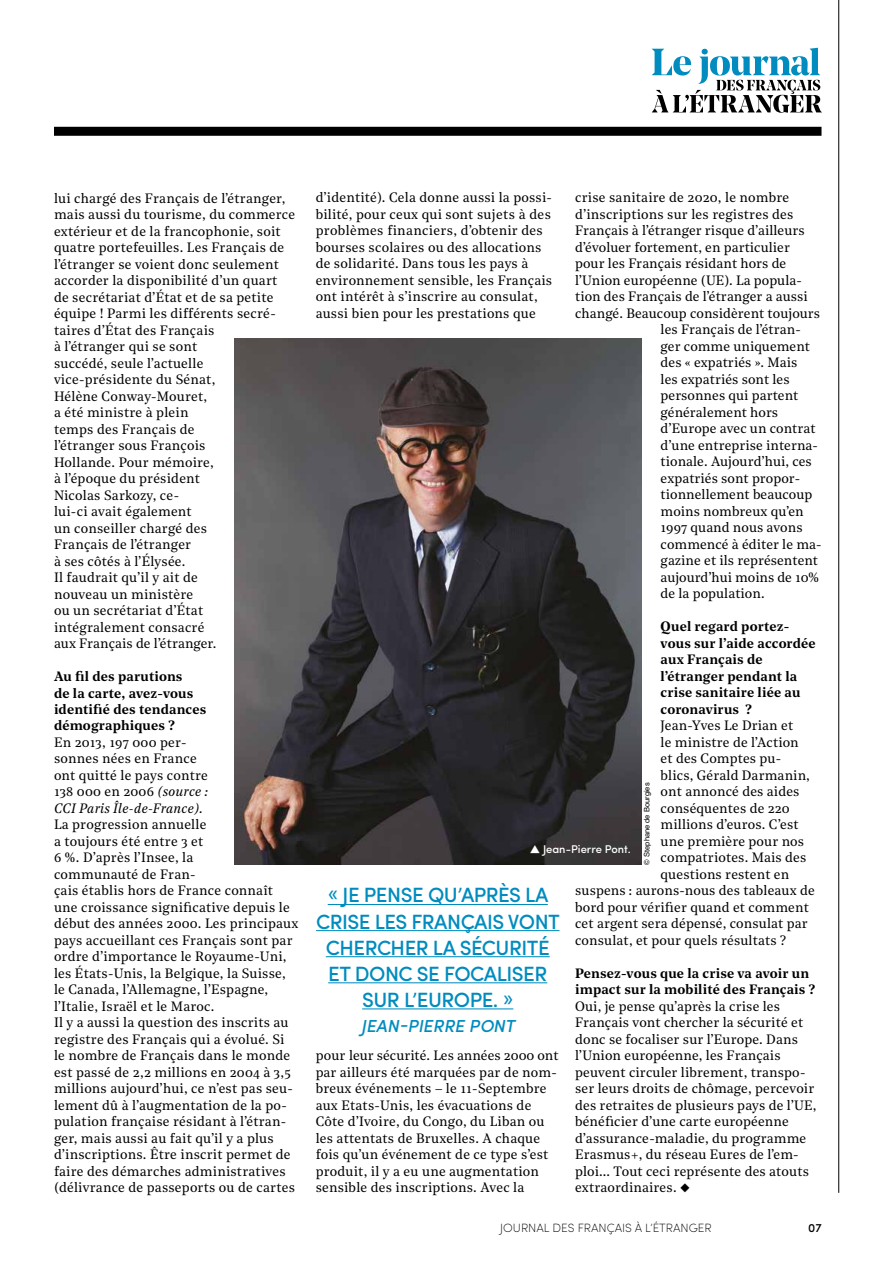
<style>
.page{position:relative;width:893px;height:1263px;background:#fff}
.page>*{position:absolute;margin:0;border:0;box-sizing:border-box;transform-origin:0 0}
.t1{font:500 20.7px/26.1px "Sofia Pro";letter-spacing:-.025em;color:#008cbe;text-align:center}
.t2{font:italic 500 17.4px "Sofia Pro";color:#008cbe}
.t3{font:13.5px/16.5px "Noe Text";letter-spacing:.015em;color:#000}
.t4{font:600 13.5px/16.5px "Noe Text";letter-spacing:.01em;color:#000}
.t5{font:200 12px "Sofia Pro";color:#000}
.t6{font:500 12px "Sofia Pro";color:#000}
.t7{font:500 11.25px "Sofia Pro";color:#fff}
.t8{font:7.5px "Helvetica";color:#000}
.s1{font-style:italic}
</style>
<div class="page">
<hr style="left:838px;top:0;width:1px;height:1193px;background:#000">
<div style="left:54px;top:127px;width:767px;height:9px;background:#000"></div>
<svg style="left:652px;top:48px;width:170px;height:65px"></svg>
<hr style="left:328px;top:904px;width:220px;height:1px;background:#008cbe">
<hr style="left:316px;top:930px;width:243px;height:1px;background:#008cbe">
<hr style="left:326px;top:956px;width:224px;height:1px;background:#008cbe">
<hr style="left:328px;top:982px;width:219px;height:1px;background:#008cbe">
<hr style="left:362px;top:1008px;width:151px;height:1px;background:#008cbe">
<img style="left:234px;top:338px;width:407px;height:527px">
<svg style="left:530px;top:845px;width:10px;height:8px"></svg>
<p class="t3" style="left:54px;top:189px;width:243px">lui chargé des Français de l’étranger, mais aussi du tourisme, du commerce extérieur et de la francophonie, soit quatre portefeuilles. Les Français de l’étranger se voient donc seulement accorder la disponibilité d’un quart de secrétariat d’État et de sa petite équipe ! Parmi les différents secré&shy;taires d’État des Français<br>à l’étranger qui se sont<br>succédé, seule l’actuelle vice-présidente du Sénat,<br>Hélène Conway-Mouret,<br>a été ministre à plein<br>temps des Français de<br>l’étranger sous François<br>Hollande. Pour mémoire,<br>à l’époque du président<br>Nicolas Sarkozy, ce-<br>lui-ci avait également<br>un conseiller chargé des<br>Français de l’étranger<br>à ses côtés à l’Élysée.<br>Il faudrait qu’il y ait de<br>nouveau un ministère<br>ou un secrétariat d’État intégralement consacré<br>aux Français de l’étranger.</p>
<p class="t4" style="left:54px;top:667px;width:154px">Au fil des parutions<br>de la carte, avez-vous identifié des tendances démographiques ?</p>
<p class="t3" style="left:54px;top:733px;width:156px">En 2013, 197 000 per&shy;sonnes nées en France ont quitté le pays contre<br>138 000 en 2006 <span class="s1">(source :<br>CCI Paris Île-de-France).</span></p>
<p class="t3" style="left:54px;top:816px;width:246px">La progression annuelle<br>a toujours été entre 3 et<br>6 %. D’après l’Insee, la<br>communauté de Fran-<br>çais établis hors de France connaît une croissance significative depuis le début des années 2000. Les principaux pays accueillant ces Français sont par ordre d’importance le Royaume-Uni, les États-Unis, la Belgique, la Suisse, le Canada, l’Allemagne, l’Espagne, l’Italie, Israël et le Maroc.<br>Il y a aussi la question des inscrits au registre des Français qui a évolué. Si le nombre de Français dans le monde est passé de 2,2 millions en 2004 à 3,5 millions aujourd’hui, ce n’est pas seu&shy;lement dû à l’augmentation de la po&shy;pulation française résidant à l’étran&shy;ger, mais aussi au fait qu’il y a plus d’inscriptions. Être inscrit permet de faire des démarches administratives (délivrance de passeports ou de cartes</p>
<p class="t3" style="left:316px;top:189px;width:238px">d’identité). Cela donne aussi la possi&shy;bilité, pour ceux qui sont sujets à des problèmes financiers, d’obtenir des bourses scolaires ou des allocations de solidarité. Dans tous les pays à environnement sensible, les Français ont intérêt à s’inscrire au consulat, aussi bien pour les prestations que</p>
<p class="t3" style="left:575px;top:189px;width:216px">crise sanitaire de 2020, le nombre</p>
<p class="t3" style="left:575px;top:205px;width:220px">d’inscriptions sur les registres des</p>
<p class="t3" style="left:575px;top:222px;width:231px">Français à l’étranger risque d’ailleurs</p>
<p class="t3" style="left:575px;top:238px;width:216px">d’évoluer fortement, en particulier</p>
<p class="t3" style="left:575px;top:255px;width:213px">pour les Français résidant hors de</p>
<p class="t3" style="left:575px;top:271px;width:228px">l’Union européenne (UE). La popula-</p>
<p class="t3" style="left:575px;top:288px;width:234px">tion des Français de l’étranger a aussi</p>
<p class="t3" style="left:575px;top:304px;width:247px">changé. Beaucoup considèrent toujours</p>
<p class="t3" style="left:661px;top:321px;width:142px">les Français de l’étran-</p>
<p class="t3" style="left:661px;top:337px;width:151px">ger comme uniquement</p>
<p class="t3" style="left:661px;top:354px;width:138px">des « expatriés ». Mais</p>
<p class="t3" style="left:661px;top:370px;width:131px">les expatriés sont les</p>
<p class="t3" style="left:661px;top:387px;width:139px">personnes qui partent</p>
<p class="t3" style="left:661px;top:403px;width:119px">généralement hors</p>
<p class="t3" style="left:661px;top:420px;width:157px">d’Europe avec un contrat</p>
<p class="t3" style="left:661px;top:436px;width:159px">d’une entreprise interna-</p>
<p class="t3" style="left:661px;top:452px;width:153px">tionale. Aujourd’hui, ces</p>
<p class="t3" style="left:661px;top:469px;width:141px">expatriés sont propor-</p>
<p class="t3" style="left:661px;top:485px;width:153px">tionnellement beaucoup</p>
<p class="t3" style="left:661px;top:502px;width:144px">moins nombreux qu’en</p>
<p class="t3" style="left:661px;top:518px;width:143px">1997 quand nous avons</p>
<p class="t3" style="left:661px;top:535px;width:162px">commencé à éditer le ma-</p>
<p class="t3" style="left:661px;top:551px;width:159px">gazine et ils représentent</p>
<p class="t3" style="left:661px;top:568px;width:160px">aujourd’hui moins de 10%</p>
<p class="t3" style="left:661px;top:584px;width:106px">de la population.</p>
<p class="t4" style="left:661px;top:617px;width:157px">Quel regard portez&shy;vous sur l’aide accordée aux Français de l’étranger pendant la crise sanitaire liée au coronavirus ?</p>
<p class="t3" style="left:661px;top:716px;width:134px">Jean-Yves Le Drian et</p>
<p class="t3" style="left:661px;top:733px;width:140px">le ministre de l’Action</p>
<p class="t3" style="left:661px;top:749px;width:122px">et des Comptes pu-</p>
<p class="t3" style="left:661px;top:766px;width:151px">blics, Gérald Darmanin,</p>
<p class="t3" style="left:661px;top:782px;width:140px">ont annoncé des aides</p>
<p class="t3" style="left:661px;top:799px;width:131px">conséquentes de 220</p>
<p class="t3" style="left:661px;top:815px;width:139px">millions d’euros. C’est</p>
<p class="t3" style="left:661px;top:832px;width:145px">une première pour nos</p>
<p class="t3" style="left:661px;top:848px;width:147px">compatriotes. Mais des</p>
<p class="t3" style="left:661px;top:865px;width:130px">questions restent en</p>
<p class="t3" style="left:575px;top:881px;width:241px">suspens : aurons-nous des tableaux de</p>
<p class="t3" style="left:575px;top:898px;width:235px">bord pour vérifier quand et comment</p>
<p class="t3" style="left:575px;top:914px;width:234px">cet argent sera dépensé, consulat par</p>
<p class="t3" style="left:575px;top:931px;width:212px">consulat, et pour quels résultats ?</p>
<p class="t4" style="left:575px;top:964px;width:241px">Pensez-vous que la crise va avoir un impact sur la mobilité des Français ?</p>
<p class="t3" style="left:575px;top:997px;width:243px">Oui, je pense qu’après la crise les Français vont chercher la sécurité et donc se focaliser sur l’Europe. Dans l’Union européenne, les Français peuvent circuler librement, transpo&shy;ser leurs droits de chômage, percevoir des retraites de plusieurs pays de l’UE, bénéficier d’une carte européenne d’assurance-maladie, du programme Erasmus+, du réseau Eures de l’em&shy;ploi… Tout ceci représente des atouts extraordinaires.</p>
<p class="t8" style="left:641px;top:864px;width:83px;rotate:-90deg">© Stephane de Bourgies</p>
<p class="t7" style="left:543px;top:840px;width:89px">Jean-Pierre Pont.</p>
<h1 class="t1" style="left:316px;top:881px;width:245px">« JE PENSE QU’APRÈS LA<br>CRISE LES FRANÇAIS VONT<br>CHERCHER LA SÉCURITÉ<br>ET DONC SE FOCALISER<br>SUR L’EUROPE. »</h1>
<p class="t2" style="left:361px;top:1013px;width:155px">JEAN-PIERRE PONT</p>
<p class="t3" style="left:316px;top:1047px;width:244px">pour leur sécurité. Les années 2000 ont par ailleurs été marquées par de nom&shy;breux événements – le 11-Septembre aux Etats-Unis, les évacuations de Côte d’Ivoire, du Congo, du Liban ou les attentats de Bruxelles. A chaque fois qu’un événement de ce type s’est produit, il y a eu une augmentation sensible des inscriptions. Avec la</p>
<p class="t5" style="left:500px;top:1220px;width:213px">JOURNAL DES FRANÇAIS À L’ÉTRANGER</p>
<p class="t6" style="left:808px;top:1219px;width:15px">07</p>
</div>
